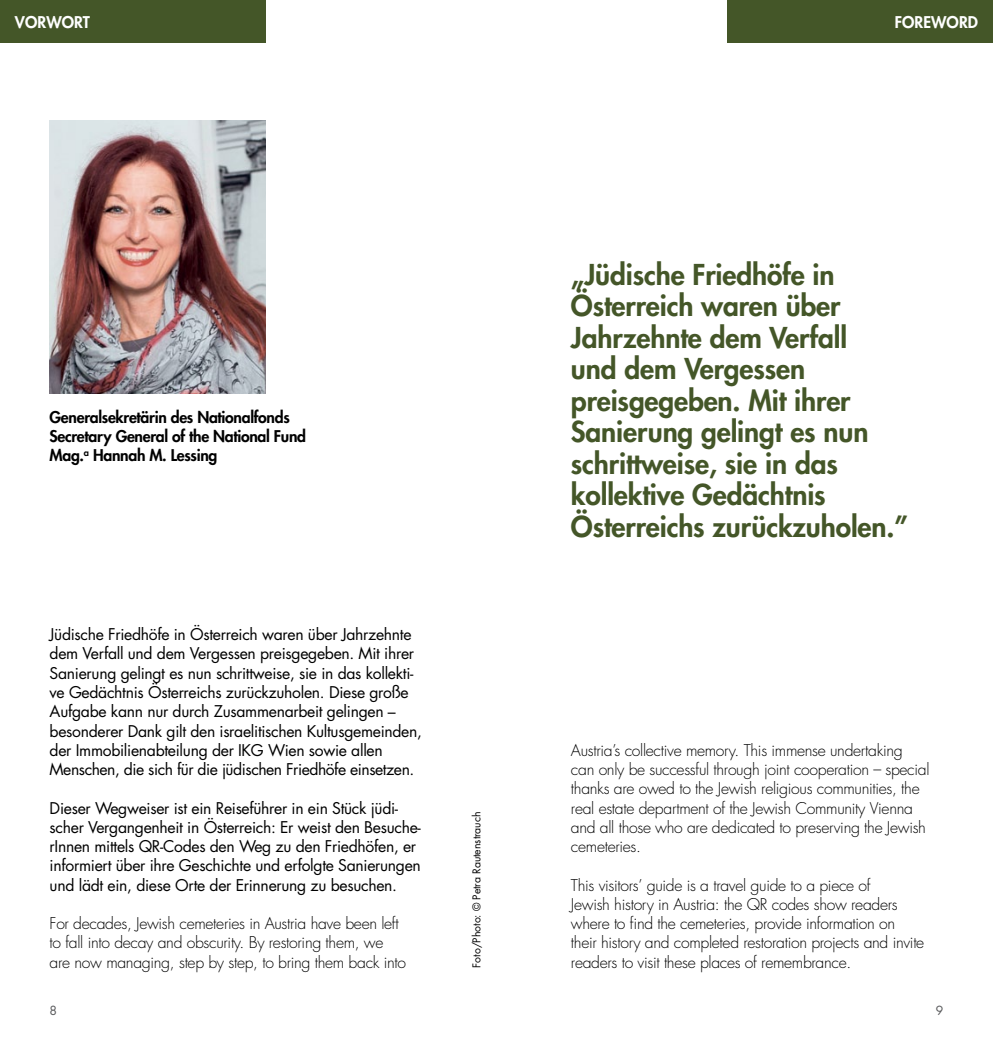
<style>
.page{position:relative;width:993px;height:1042px;background:#fff}
.page>*{position:absolute;margin:0;border:0;box-sizing:border-box;transform-origin:0 0}
.t1{font:800 28px/31.5px "Futura Std";letter-spacing:-.005em;color:#445628}
.t2{font:15.75px/19.2px "Futura Std";letter-spacing:-.02em;color:#000}
.t3{font:300 15.75px/19.2px "Futura Std";letter-spacing:-.02em;color:#000}
.t4{font:800 15.75px/19.2px "Futura Std";letter-spacing:-.02em;color:#000}
.t5{font:800 15.75px "Futura Std";letter-spacing:.005em;color:#fff}
.t6{font:12.25px "Futura Std";color:#58595b}
.t7{font:10.5px "Futura Std";letter-spacing:-.005em;color:#000}
</style>
<div class="page">
<div style="left:727px;top:0;width:265px;height:42px;background:#445628"></div>
<div style="left:0;top:0;width:265px;height:42px;background:#445628"></div>
<img style="left:50px;top:120px;width:215px;height:273px">
<p class="t5" style="left:15px;top:12px;width:76px">VORWORT</p>
<p class="t5" style="left:894px;top:12px;width:32px">Forew</p>
<p class="t5" style="left:946px;top:12px;width:33px">ord</p>
<p class="t4" style="left:50px;top:407px;width:258px">Generalsekretärin des Nationalfonds<br>Secretary General of the National Fund<br>Mag.<sup>a</sup> Hannah M. Lessing</p>
<p class="t2" style="left:50px;top:625px;width:374px">Jüdische Friedhöfe in Österreich waren über Jahrzehnte dem Verfall und dem Vergessen preisgegeben. Mit ihrer Sanierung gelingt es nun schrittweise, sie in das kollekti&shy;ve Gedächtnis Österreichs zurückzuholen. Diese große Aufgabe kann nur durch Zusammenarbeit gelingen – besonderer Dank gilt den israelitischen Kultusgemeinden, der Immobilienabteilung der IKG Wien sowie allen Menschen, die sich für die jüdischen Friedhöfe einsetzen.</p>
<p class="t2" style="left:50px;top:798px;width:372px">Dieser Wegweiser ist ein Reiseführer in ein Stück jüdi&shy;scher Vergangenheit in Österreich: Er weist den Besuche&shy;rInnen mittels QR-Codes den Weg zu den Friedhöfen, er informiert über ihre Geschichte und erfolgte Sanierungen und lädt ein, diese Orte der Erinnerung zu besuchen.</p>
<p class="t3" style="left:50px;top:914px;width:358px">For decades, Jewish cemeteries in Austria have been left to fall into decay and obscurity. By restoring them, we are now managing, step by step, to bring them back into</p>
<p class="t7" style="left:469px;top:967px;width:157px;rotate:-90deg">Foto/Photo: © Petra Rautenstrauch</p>
<h1 class="t1" style="left:570px;top:259px;width:338px">„Jüdische Friedhöfe in<br>Österreich waren über<br>Jahrzehnte dem Verfall<br>und dem Vergessen preisgegeben. Mit ihrer<br>Sanierung gelingt es nun schrittweise, sie in das kollektive Gedächtnis<br>Österreichs zurückzuholen.”</h1>
<p class="t3" style="left:570px;top:741px;width:360px">Austria’s collective memory. This immense undertaking can only be successful through joint cooperation – special thanks are owed to the Jewish religious communities, the real estate department of the Jewish Community Vienna and all those who are dedicated to preserving the Jewish cemeteries.</p>
<p class="t3" style="left:570px;top:875px;width:355px">This visitors’ guide is a travel guide to a piece of<br>Jewish history in Austria: the QR codes show readers where to find the cemeteries, provide information on their history and completed restoration projects and invite readers to visit these places of remembrance.</p>
<p class="t6" style="left:50px;top:1002px;width:9px">8</p>
<p class="t6" style="left:935px;top:1002px;width:9px">9</p>
</div>
